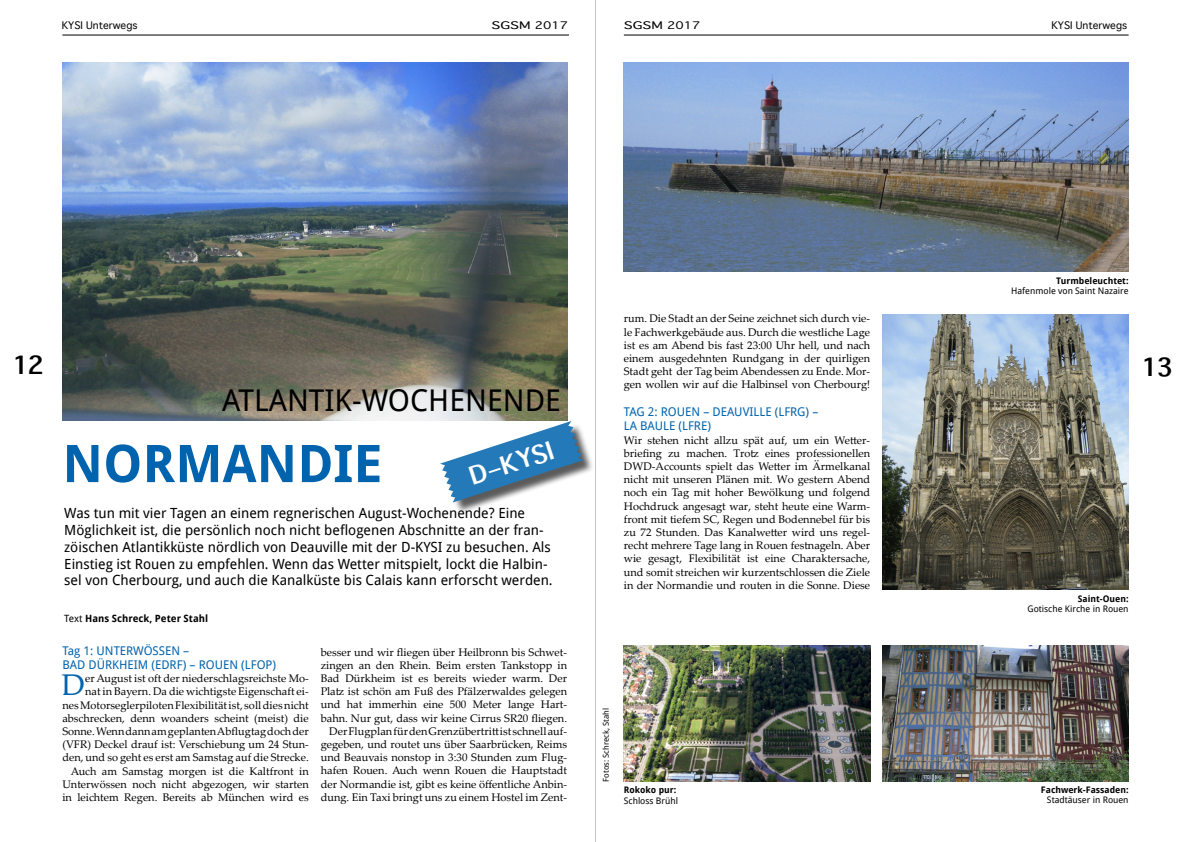
<style>
.page{position:relative;width:1191px;height:842px;background:#fff}
.page>*{position:absolute;margin:0;border:0;box-sizing:border-box;transform-origin:0 0}
.t1{font:700 52px "Droid Sans";color:#0063ad}
.t2{font:30px "Droid Sans";color:#000}
.t3{font:30px "Palatino Linotype";color:#0063ad}
.t4{font:700 24px "Thonburi";color:#fff}
.t5{font:700 24px "Thonburi";color:#000}
.t6{font:14px/16.8px "Droid Sans";color:#000}
.t7{font:12px/14.4px "Droid Sans";color:#0063ad}
.t8{font:11px/13.2px "Palatino Linotype";color:#000;text-align:right}
.t9{font:300 10px "Thonburi";color:#000}
.t10{font:700 10px "Droid Sans";color:#000}
.t11{font:300 10px "Thonburi";color:#000;scale:1.46 1}
.t12{font:9px "Droid Sans";color:#000}
.t13{font:700 9px "Droid Sans";color:#000}
.t14{font:8px "Droid Sans";color:#000}
.s1{font-weight:400}
</style>
<div class="page">
<hr style="left:595px;top:0;width:1px;height:842px;background:#c4c4c4">
<hr style="left:62px;top:35px;width:507px;height:1px;background:#000">
<hr style="left:624px;top:35px;width:504px;height:1px;background:#000">
<img style="left:62px;top:62px;width:505px;height:359px">
<img style="left:624px;top:62px;width:504px;height:209px">
<div style="left:442px;top:423px;width:154px;height:92px;background:#000;opacity:.75"></div>
<svg style="left:440px;top:421px;width:144px;height:81px"></svg>
<img style="left:624px;top:645px;width:246px;height:136px">
<img style="left:882px;top:645px;width:246px;height:136px">
<img style="left:882px;top:314px;width:246px;height:275px">
<p class="t11" style="left:491px;top:20px;width:54px">SGSM 2017</p>
<p class="t11" style="left:624px;top:20px;width:54px">SGSM 2017</p>
<p class="t9" style="left:62px;top:20px;width:77px">KYSI Unterwegs</p>
<p class="t9" style="left:1051px;top:20px;width:77px">KYSI Unterwegs</p>
<p class="t13" style="left:1056px;top:274px;width:74px">Turmbeleuchtet:</p>
<p class="t12" style="left:1011px;top:285px;width:119px">Hafenmole von Saint Nazaire</p>
<p class="t8" style="left:624px;top:312px;width:248px;text-align:justify">rum. Die Stadt an der Seine zeichnet sich durch vie&shy;le Fachwerkgebäude aus. Durch die westliche Lage ist es am Abend bis fast 23:00 Uhr hell, und nach einem ausgedehnten Rundgang in der quirligen Stadt geht der Tag beim Abendessen zu Ende. Mor&shy;gen wollen wir auf die Halbinsel von Cherbourg!</p>
<p class="t7" style="left:624px;top:404px;width:196px">TAG 2: ROUEN – DEAUVILLE (LFRG) –<br>LA BAULE (LFRE)</p>
<p class="t8" style="left:624px;top:433px;width:248px;text-align:justify">Wir stehen nicht allzu spät auf, um ein Wetter&shy;briefing zu machen. Trotz eines professionellen DWD-Accounts spielt das Wetter im Ärmelkanal nicht mit unseren Plänen mit. Wo gestern Abend noch ein Tag mit hoher Bewölkung und folgend Hochdruck angesagt war, steht heute eine Warm&shy;front mit tiefem SC, Regen und Bodennebel für bis zu 72 Stunden. Das Kanalwetter wird uns regel&shy;recht mehrere Tage lang in Rouen festnageln. Aber wie gesagt, Flexibilität ist eine Charaktersache, und somit streichen wir kurzentschlossen die Ziele in der Normandie und routen in die Sonne. Diese</p>
<h3 class="t5" style="left:13px;top:352px;width:33px">12</h3>
<h3 class="t5" style="left:1141px;top:353px;width:33px">13</h3>
<h2 class="t2" style="left:222px;top:379px;width:340px">ATLANTIK-WOCHENENDE</h2>
<h1 class="t1" style="left:62px;top:426px;width:322px">NORMANDIE</h1>
<p class="t6" style="left:64px;top:504px;width:490px">Was tun mit vier Tagen an einem regnerischen August-Wochenende? Eine Möglichkeit ist, die persönlich noch nicht beflogenen Abschnitte an der fran&shy;zöischen Atlantikküste nördlich von Deauville mit der D-KYSI zu besuchen. Als Einstieg ist Rouen zu empfehlen. Wenn das Wetter mitspielt, lockt die Halbin&shy;sel von Cherbourg, und auch die Kanalküste bis Calais kann erforscht werden.</p>
<h3 class="t4" style="left:466px;top:463px;width:88px;rotate:-18deg">D–KYSI</h3>
<p class="t10" style="left:64px;top:611px;width:145px"><span class="s1">Text</span> Hans Schreck, Peter Stahl</p>
<p class="t7" style="left:62px;top:643px;width:215px">Tag 1: UNTERWÖSSEN –<br>BAD DÜRKHEIM (EDRF) – ROUEN (LFOP)</p>
<h2 class="t3" style="left:62px;top:664px;width:25px">D</h2>
<p class="t8" style="left:62px;top:671px;width:248px">er August ist oft der niederschlagsreichste Mo-<br>nat in Bayern. Da die wichtigste Eigenschaft ei-<br>nes Motorseglerpiloten Flexibilität ist, soll dies nicht abschrecken, denn woanders scheint (meist) die Sonne. Wenn dann am geplanten Abflugtag doch der (VFR) Deckel drauf ist: Verschiebung um 24 Stun&shy;den, und so geht es erst am Samstag auf die Strecke.<br>Auch am Samstag morgen ist die Kaltfront in Unterwössen noch nicht abgezogen, wir starten in leichtem Regen. Bereits ab München wird es</p>
<p class="t8" style="left:321px;top:645px;width:248px">besser und wir fliegen über Heilbronn bis Schwet&shy;zingen an den Rhein. Beim ersten Tankstopp in Bad Dürkheim ist es bereits wieder warm. Der Platz ist schön am Fuß des Pfälzerwaldes gelegen und hat immerhin eine 500 Meter lange Hart&shy;bahn. Nur gut, dass wir keine Cirrus SR20 fliegen.<br>Der Flugplan für den Grenzübertritt ist schnell auf&shy;gegeben, und routet uns über Saarbrücken, Reims und Beauvais nonstop in 3:30 Stunden zum Flug&shy;hafen Rouen. Auch wenn Rouen die Hauptstadt der Normandie ist, gibt es keine öffentliche Anbin&shy;dung. Ein Taxi bringt uns zu einem Hostel im Zent-</p>
<p class="t14" style="left:600px;top:781px;width:75px;rotate:-90deg">Fotos: Schreck, Stahl</p>
<p class="t13" style="left:624px;top:783px;width:54px">Rokoko pur:</p>
<p class="t12" style="left:624px;top:794px;width:56px">Schloss Brühl</p>
<p class="t13" style="left:1077px;top:592px;width:52px">Saint-Ouen:</p>
<p class="t12" style="left:1027px;top:603px;width:103px">Gotische Kirche in Rouen</p>
<p class="t13" style="left:1041px;top:783px;width:89px">Fachwerk-Fassaden:</p>
<p class="t12" style="left:1047px;top:794px;width:83px">Stadtäuser in Rouen</p>
</div>
